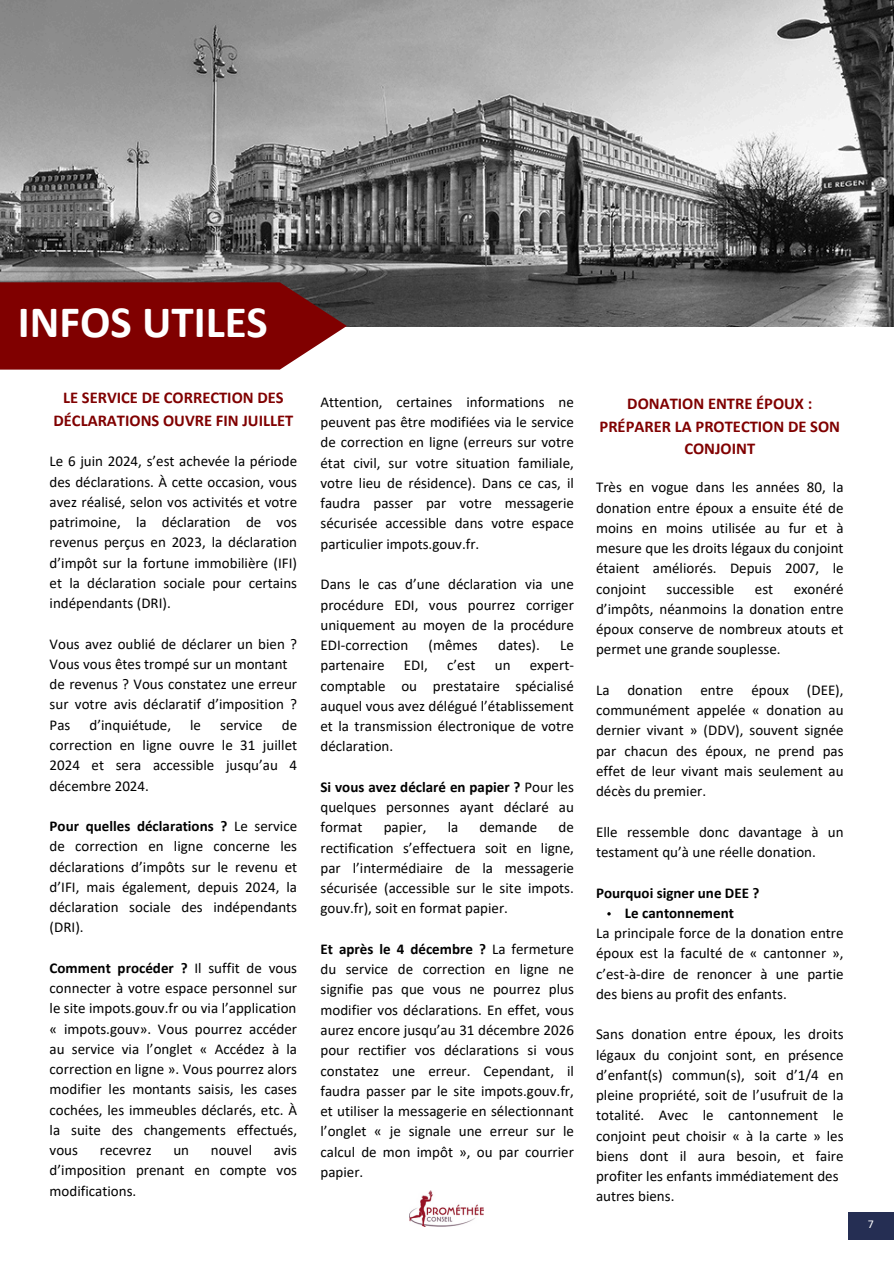
<style>
.page{position:relative;width:894px;height:1264px;background:#fff}
.page>*{position:absolute;margin:0;border:0;box-sizing:border-box;transform-origin:0 0}
.t1{font:700 45px "Calibri";color:#fff}
.t2{font:700 16.5px/22.5px "Calibri";color:#800000;text-align:center}
.t3{font:15px/20.2px "Calibri";color:#000;text-align:justify}
.t4{font:700 15px "Calibri";color:#000}
.t5{font:12px "Calibri";color:#fff}
.s1{font-weight:700}
</style>
<div class="page">
<img style="left:0;top:0;width:893px;height:326px">
<svg style="left:0;top:282px;width:347px;height:87px;background:#820f0f"></svg>
<img style="left:410px;top:1190px;width:73px;height:35px">
<div style="left:847px;top:1212px;width:46px;height:27px;background:#252e53"></div>
<p class="t1" style="left:18px;top:303px;width:251px">INFOS UTILES</p>
<p class="t2" style="left:54px;top:388px;width:241px">LE SERVICE DE CORRECTION DES<br>DÉCLARATIONS OUVRE FIN JUILLET</p>
<p class="t3" style="left:50px;top:452px;width:249px">Le 6 juin 2024, s’est achevée la période des déclarations. À cette occasion, vous avez réalisé, selon vos activités et votre patrimoine, la déclaration de vos revenus perçus en 2023, la déclaration d’impôt sur la fortune immobilière (IFI) et la déclaration sociale pour certains indépendants (DRI).</p>
<h2 class="t3" style="left:50px;top:635px;width:249px">Vous avez oublié de déclarer un bien ?<br>Vous vous êtes trompé sur un montant</h2>
<p class="t3" style="left:50px;top:675px;width:249px">de revenus ? Vous constatez une erreur sur votre avis déclaratif d’imposition ?<br>Pas</p>
<p class="t3" style="left:89px;top:716px;width:83px">d’inquiétude,</p>
<p class="t3" style="left:190px;top:716px;width:12px">le</p>
<p class="t3" style="left:220px;top:716px;width:44px">service</p>
<p class="t3" style="left:50px;top:716px;width:249px;text-indent:232px">de correction en ligne ouvre le 31 juillet 2024 et sera accessible jusqu’au 4 décembre 2024.</p>
<p class="t3" style="left:50px;top:817px;width:249px"><span class="s1">Pour quelles déclarations ?</span> Le service de correction en ligne concerne les déclarations d’impôts sur le revenu et d’IFI, mais également, depuis 2024, la déclaration sociale des indépendants (DRI).</p>
<p class="t3" style="left:50px;top:959px;width:249px"><span class="s1">Comment procéder ?</span> Il suffit de vous connecter à votre espace personnel sur le site impots.gouv.fr ou via l’application</p>
<h3 class="t3" style="left:50px;top:1019px;width:249px">« impots.gouv». Vous pourrez accéder au service via l’onglet « Accédez à la correction en ligne ». Vous pourrez alors modifier les montants saisis, les cases cochées, les immeubles déclarés, etc. À la suite des changements effectués, vous</h3>
<h3 class="t3" style="left:100px;top:1141px;width:53px">recevrez</h3>
<h3 class="t3" style="left:173px;top:1141px;width:17px">un</h3>
<h3 class="t3" style="left:211px;top:1141px;width:43px">nouvel</h3>
<h3 class="t3" style="left:50px;top:1141px;width:249px;text-indent:224px">avis d’imposition prenant en compte vos modifications.</h3>
<p class="t3" style="left:320px;top:393px;width:255px">Attention, certaines informations ne peuvent pas être modifiées via le service de correction en ligne (erreurs sur votre état civil, sur votre situation familiale, votre lieu de résidence). Dans ce cas, il faudra passer par votre messagerie sécurisée accessible dans votre espace particulier impots.gouv.fr.</p>
<p class="t3" style="left:320px;top:575px;width:255px">Dans le cas d’une déclaration via une procédure EDI, vous pourrez corriger uniquement au moyen de la procédure EDI-correction</p>
<p class="t3" style="left:428px;top:636px;width:51px">(mêmes</p>
<p class="t3" style="left:498px;top:636px;width:43px">dates).</p>
<p class="t3" style="left:560px;top:636px;width:15px">Le</p>
<p class="t3" style="left:320px;top:656px;width:65px">partenaire</p>
<p class="t3" style="left:403px;top:656px;width:26px">EDI,</p>
<p class="t3" style="left:447px;top:656px;width:30px">c’est</p>
<p class="t3" style="left:494px;top:656px;width:17px">un</p>
<p class="t3" style="left:320px;top:656px;width:255px;text-indent:209px">expert&shy;comptable ou prestataire spécialisé auquel vous avez délégué l’établissement et la transmission électronique de votre déclaration.</p>
<p class="t3" style="left:320px;top:778px;width:255px"><span class="s1">Si vous avez déclaré en papier ?</span> Pour les quelques personnes ayant déclaré au format</p>
<p class="t3" style="left:383px;top:818px;width:44px">papier,</p>
<p class="t3" style="left:447px;top:818px;width:12px">la</p>
<p class="t3" style="left:479px;top:818px;width:59px">demande</p>
<p class="t3" style="left:320px;top:818px;width:255px;text-indent:238px">de rectification s’effectuera soit en ligne, par l’intermédiaire de la messagerie sécurisée (accessible sur le site impots. gouv.fr), soit en format papier.</p>
<p class="t3" style="left:320px;top:940px;width:255px"><span class="s1">Et après le 4 décembre ?</span> La fermeture du service de correction en ligne ne signifie pas que vous ne pourrez plus modifier vos déclarations. En effet, vous aurez encore jusqu’au 31 décembre 2026 pour rectifier vos déclarations si vous constatez une erreur. Cependant, il faudra passer par le site impots.gouv.fr, et utiliser la messagerie en sélectionnant l’onglet « je signale une erreur sur le calcul de mon impôt », ou par courrier papier.</p>
<h1 class="t2" style="left:599px;top:393px;width:242px">DONATION ENTRE ÉPOUX :<br>PRÉPARER LA PROTECTION DE SON<br>CONJOINT</h1>
<h2 class="t3" style="left:596px;top:478px;width:249px">Très en vogue dans les années 80, la donation entre époux a ensuite été de moins en moins utilisée au fur et à mesure que les droits légaux du conjoint étaient améliorés. Depuis 2007, le conjoint</h2>
<h2 class="t3" style="left:596px;top:579px;width:249px;text-indent:197px">exonéré d’impôts, néanmoins la donation entre époux conserve de nombreux atouts et permet une grande souplesse.</h2>
<p class="t3" style="left:596px;top:681px;width:249px">La donation entre époux (DEE), communément appelée « donation au dernier vivant » (DDV), souvent signée par chacun des époux, ne prend pas effet de leur vivant mais seulement au décès du premier.</p>
<p class="t3" style="left:596px;top:822px;width:249px">Elle ressemble donc davantage à un testament qu’à une réelle donation.</p>
<p class="t4" style="left:596px;top:886px;width:165px">Pourquoi signer une DEE ?</p>
<p class="t4" style="left:624px;top:906px;width:110px">Le cantonnement</p>
<p class="t3" style="left:596px;top:924px;width:249px">La principale force de la donation entre époux est la faculté de « cantonner », c’est-à-dire de renoncer à une partie des biens au profit des enfants.</p>
<p class="t3" style="left:596px;top:1025px;width:249px">Sans donation entre époux, les droits légaux du conjoint sont, en présence d’enfant(s) commun(s), soit d’1/4 en pleine propriété, soit de l’usufruit de la totalité. Avec le cantonnement le conjoint peut choisir « à la carte » les biens dont il aura besoin, et faire profiter les enfants immédiatement des</p>
<p class="t3" style="left:596px;top:1187px;width:80px">autres biens.</p>
<h2 class="t3" style="left:666px;top:579px;width:69px">successible</h2>
<h2 class="t3" style="left:754px;top:579px;width:20px">est</h2>
<p class="t5" style="left:867px;top:1219px;width:8px">7</p>
</div>
